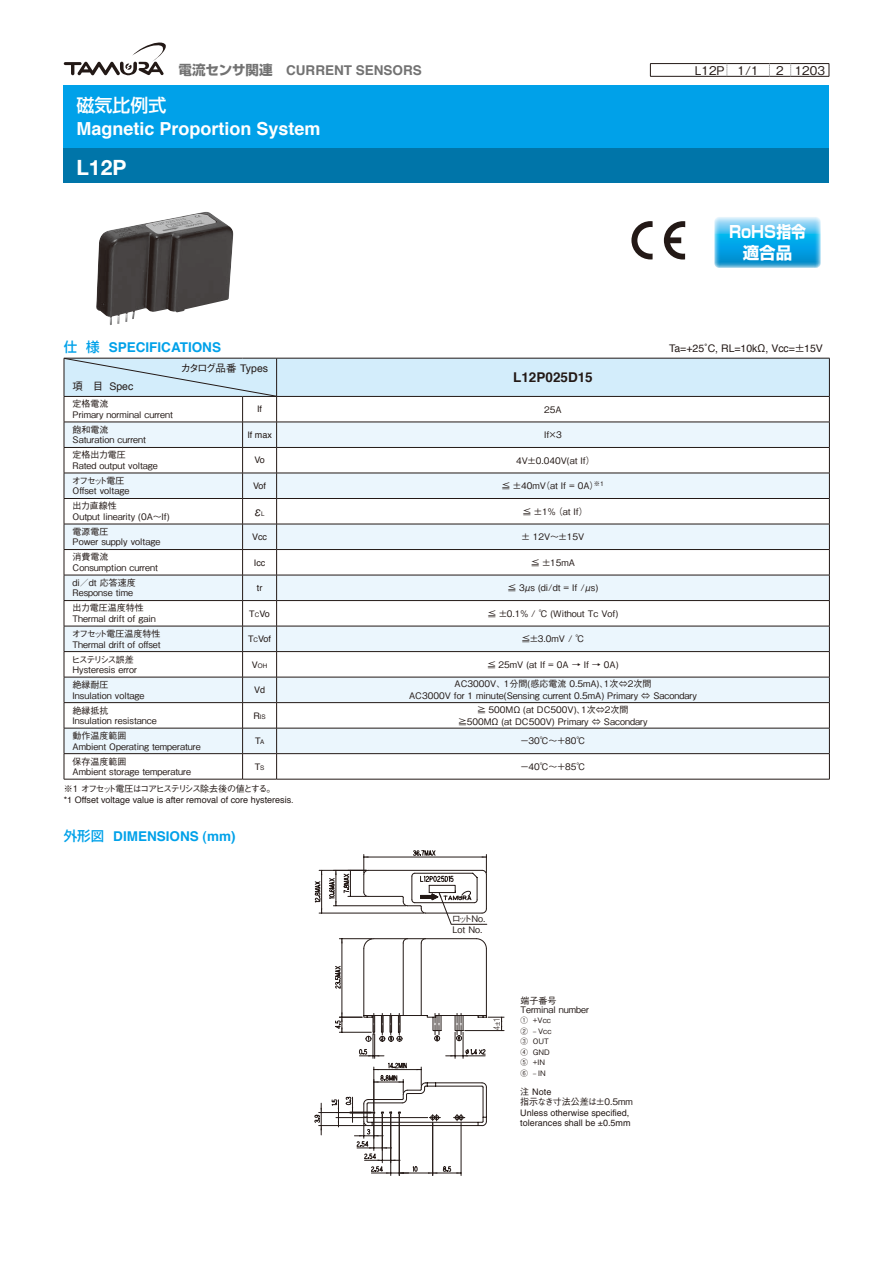
<style>
.page{position:relative;width:893px;height:1263px;background:#fff}
.page>*{position:absolute;margin:0;border:0;box-sizing:border-box;transform-origin:0 0}
.t1{font:700 21px "Helvetica Neue";color:#fff}
.t2{font:700 18px "Helvetica";color:#fff}
.t3{font:500 18px "Shin Go Pro";color:#fff}
.t4{font:700 16.5px/21px "Shin Go Pro";color:#fff;text-align:center;scale:.9 1}
.t5{font:700 13.5px "Helvetica";color:#00a1e9}
.t6{font:700 13.5px "Helvetica";color:#727272}
.t7{font:700 13.5px "Helvetica";color:#231916}
.t8{font:500 12.15px "Gothic BBB Pro";color:#231916}
.t9{font:500 12px "Gothic BBB Pro";color:#231916}
.t10{font:10.5px "Helvetica";color:#231916}
.t11{font:500 10.5px "Gothic BBB Pro";letter-spacing:-.195em;color:#231916}
.t12{font:500 9px/10.5px "Gothic BBB Pro";color:#231916}
.t13{font:9px/10.5px "Helvetica";color:#231916}
.t14{font:9px/9px "Gothic BBB Pro Medium 90 pv RKSJ H";color:#231916}
.t15{font:500 9px "Gothic BBB Pro";letter-spacing:-.145em;color:#231916}
.t16{font:500 9px "Gothic BBB Pro";letter-spacing:-.085em;color:#231916}
.t17{font:300 9px "Helvetica Neue";color:#231916;scale:.8 1}
.t18{font:7.5px/10.5px "Gothic BBB Pro Medium 90 pv RKSJ H";color:#231916}
.t19{font:6.3px "Helvetica";color:#231916}
.s1{font-family:"Shin Go Pro"}
.s2{font-family:"Shin Go Pro";font-weight:500}
.s3{font-family:"Gothic BBB Pro";font-weight:500}
.s4{font-family:"Helvetica";font-weight:400}
.s5{font-size:6.3px}
.s6{font-size:9px}
.s7{font-family:"Gothic BBB Pro Medium 90 pv RKSJ H"}
</style>
<div class="page">
<div style="left:64px;top:85px;width:765px;height:64px;background:#00a1e9"></div>
<img style="left:96px;top:212px;width:138px;height:113px">
<svg style="left:314px;top:850px;width:190px;height:326px"></svg>
<svg style="left:64px;top:42px;width:102px;height:34px"></svg>
<svg style="left:664px;top:221px;width:21px;height:39px"></svg>
<svg style="left:631px;top:221px;width:22px;height:38px"></svg>
<div style="left:277px;top:358px;width:552px;height:38px;background:#d3edfb"></div>
<svg style="left:277px;top:397px;width:552px;height:382px"></svg>
<svg style="left:277px;top:423px;width:552px;height:330px;fill:#ebf6fd"></svg>
<hr style="left:277px;top:358px;width:553px;height:1px;background:#231916">
<hr style="left:829px;top:358px;width:1px;height:38px;background:#231916">
<hr style="left:277px;top:396px;width:553px;height:1px;background:#231916">
<hr style="left:277px;top:422px;width:553px;height:1px;background:#231916">
<hr style="left:277px;top:447px;width:553px;height:1px;background:#231916">
<hr style="left:277px;top:473px;width:553px;height:1px;background:#231916">
<hr style="left:277px;top:498px;width:553px;height:1px;background:#231916">
<hr style="left:277px;top:524px;width:553px;height:1px;background:#231916">
<hr style="left:277px;top:549px;width:553px;height:1px;background:#231916">
<hr style="left:277px;top:575px;width:553px;height:1px;background:#231916">
<hr style="left:277px;top:600px;width:553px;height:1px;background:#231916">
<hr style="left:277px;top:626px;width:553px;height:1px;background:#231916">
<hr style="left:277px;top:651px;width:553px;height:1px;background:#231916">
<hr style="left:277px;top:677px;width:553px;height:1px;background:#231916">
<hr style="left:277px;top:702px;width:553px;height:1px;background:#231916">
<hr style="left:277px;top:728px;width:553px;height:1px;background:#231916">
<hr style="left:277px;top:753px;width:553px;height:1px;background:#231916">
<svg style="left:829px;top:397px;width:1px;height:382px"></svg>
<hr style="left:64px;top:779px;width:179px;height:1px;background:#231916">
<hr style="left:243px;top:779px;width:34px;height:1px;background:#231916">
<hr style="left:277px;top:779px;width:553px;height:1px;background:#231916">
<svg style="left:64px;top:358px;width:213px;height:421px"></svg>
<svg style="left:650px;top:63px;width:180px;height:14px"></svg>
<svg style="left:714px;top:217px;width:107px;height:51px;background:#3bb5e7"></svg>
<div style="left:64px;top:149px;width:765px;height:34px;background:#0075a9"></div>
<h3 class="t6" style="left:179px;top:59px;width:245px"><span class="s1">電流センサ関連　</span>CURRENT SENSORS</h3>
<h3 class="t9" style="left:695px;top:60px;width:65px">L12P 1/1</h3>
<h3 class="t9" style="left:776px;top:60px;width:50px">2 1203</h3>
<h2 class="t3" style="left:77px;top:90px;width:92px">磁気比例式</h2>
<h2 class="t2" style="left:77px;top:115px;width:246px">Magnetic Proportion System</h2>
<h1 class="t1" style="left:77px;top:154px;width:51px">L12P</h1>
<h3 class="t4" style="left:729px;top:220px;width:87px">RoHS指令適合品</h3>
<h3 class="t5" style="left:64px;top:336px;width:159px"><span class="s2">仕 様</span> SPECIFICATIONS</h3>
<p class="t10" style="left:669px;top:340px;width:155px">Ta=+25˚C, RL=10k<span class="s3">Ω</span>, Vcc=<span class="s3">±</span>15V</p>
<p class="t11" style="left:180px;top:360px;width:89px">カタログ品番 <span class="s4">Types</span></p>
<p class="t10" style="left:72px;top:378px;width:62px"><span class="s3">項　目</span> Spec</p>
<h3 class="t7" style="left:513px;top:366px;width:81px">L12P025D15</h3>
<p class="t12" style="left:72px;top:398px;width:102px">定格電流<br>Primary norminal current</p>
<p class="t13" style="left:257px;top:404px;width:7px">If</p>
<p class="t12" style="left:544px;top:403px;width:19px">25A</p>
<p class="t12" style="left:73px;top:423px;width:75px">飽和電流<br>Saturation current</p>
<p class="t13" style="left:247px;top:430px;width:26px">If max</p>
<p class="t12" style="left:544px;top:428px;width:19px">If×3</p>
<p class="t12" style="left:73px;top:449px;width:87px">定格出力電圧<br>Rated output voltage</p>
<p class="t13" style="left:254px;top:455px;width:12px">Vo</p>
<p class="t12" style="left:516px;top:454px;width:80px">4V±0.040V(at If）</p>
<p class="t12" style="left:72px;top:474px;width:59px">オフセット電圧<br>Offset voltage</p>
<p class="t13" style="left:253px;top:481px;width:15px">Vof</p>
<p class="t12" style="left:502px;top:479px;width:104px">≦ ±40mV（at If = 0A）<sup>※1</sup></p>
<p class="t12" style="left:72px;top:500px;width:99px">出力直線性<br>Output linearity (0A〜If)</p>
<h3 class="t8" style="left:252px;top:501px;width:14px">ε<span class="s5">L</span></h3>
<p class="t12" style="left:523px;top:505px;width:67px">≦ ±1%（at If）</p>
<p class="t12" style="left:72px;top:525px;width:89px">電源電圧<br>Power supply voltage</p>
<p class="t13" style="left:252px;top:532px;width:17px">Vcc</p>
<p class="t12" style="left:521px;top:530px;width:64px">± 12V〜±15V</p>
<p class="t12" style="left:72px;top:551px;width:87px">消費電流<br>Consumption current</p>
<p class="t13" style="left:254px;top:557px;width:13px">Icc</p>
<p class="t12" style="left:531px;top:556px;width:46px">≦ ±15mA</p>
<p class="t12" style="left:72px;top:576px;width:65px">di／dt 応答速度<br>Response time</p>
<p class="t13" style="left:257px;top:583px;width:7px">tr</p>
<p class="t16" style="left:507px;top:581px;width:92px">≦ 3μs (di/dt = If /μs)</p>
<p class="t12" style="left:72px;top:602px;width:85px">出力電圧温度特性<br>Thermal drift of gain</p>
<p class="t13" style="left:249px;top:608px;width:22px">T<span class="s5">C</span>Vo</p>
<p class="t12" style="left:487px;top:607px;width:132px">≦ ±0.1% / ℃ (Without Tc Vof)</p>
<p class="t12" style="left:72px;top:627px;width:90px">オフセット電圧温度特性<br>Thermal drift of offset</p>
<p class="t13" style="left:248px;top:634px;width:25px">T<span class="s5">C</span>Vof</p>
<p class="t12" style="left:521px;top:632px;width:65px">≦±3.0mV / ℃</p>
<p class="t12" style="left:71px;top:653px;width:67px">ヒステリシス誤差<br>Hysteresis error</p>
<p class="t19" style="left:252px;top:660px;width:17px"><span class="s6">V</span>OH</p>
<p class="t12" style="left:487px;top:658px;width:133px">≦ 25mV (at If = 0A → If → 0A)</p>
<p class="t12" style="left:72px;top:678px;width:74px">絶縁耐圧<br>Insulation voltage</p>
<p class="t13" style="left:254px;top:685px;width:13px">Vd</p>
<p class="t12" style="left:409px;top:677px;width:289px;line-height:12px;text-align:center">AC3000V、1分間(感応電流 0.5mA)、1次⇔2次間<br>AC3000V for 1 minute(Sensing current 0.5mA) Primary ⇔ Sacondary</p>
<p class="t12" style="left:73px;top:704px;width:86px">絶縁抵抗<br>Insulation resistance</p>
<p class="t19" style="left:253px;top:711px;width:14px"><span class="s6">R</span>IS</p>
<p class="t12" style="left:458px;top:702px;width:191px;line-height:12px;text-align:center">≧ 500MΩ (at DC500V)、1次⇔2次間≧500MΩ (at DC500V) Primary ⇔ Sacondary</p>
<p class="t12" style="left:72px;top:729px;width:130px">動作温度範囲<br>Ambient Operating temperature</p>
<p class="t13" style="left:255px;top:736px;width:11px">T<span class="s5">A</span></p>
<p class="t12" style="left:520px;top:734px;width:67px">ー30℃〜＋80℃</p>
<p class="t12" style="left:72px;top:755px;width:120px">保存温度範囲<br>Ambient storage temperature</p>
<p class="t13" style="left:255px;top:761px;width:11px">T<span class="s5">S</span></p>
<p class="t12" style="left:520px;top:760px;width:67px">ー40℃〜＋85℃</p>
<p class="t15" style="left:64px;top:781px;width:213px">※1 オフセット電圧はコアヒステリシス除去後の値とする。</p>
<p class="t13" style="left:64px;top:795px;width:231px">*1 Offset voltage value is after removal of core hysteresis.</p>
<h3 class="t5" style="left:64px;top:825px;width:173px"><span class="s2">外形図</span> DIMENSIONS (mm)</h3>
<p class="t14" style="left:452px;top:912px;width:35px;line-height:10.5px">ロットNo.<br>Lot No.</p>
<p class="t17" style="left:491px;top:1030px;width:17px;rotate:-90deg">4±1</p>
<p class="t14" style="left:520px;top:995px;width:70px">端子番号<br>Terminal number</p>
<p class="t18" style="left:520px;top:1014px;width:33px">① +Vcc<br>② ‒ Vcc<br>③ OUT<br>④ GND<br>⑤ +IN<br>⑥ ‒IN</p>
<p class="t13" style="left:520px;top:1087px;width:33px"><span class="s7">注</span> Note</p>
<p class="t13" style="left:520px;top:1107px;width:112px">Unless otherwise specified, tolerances shall be ±0.5mm</p>
<p class="t14" style="left:520px;top:1096px;width:114px">指示なき寸法公差は±0.5mm</p>
</div>
